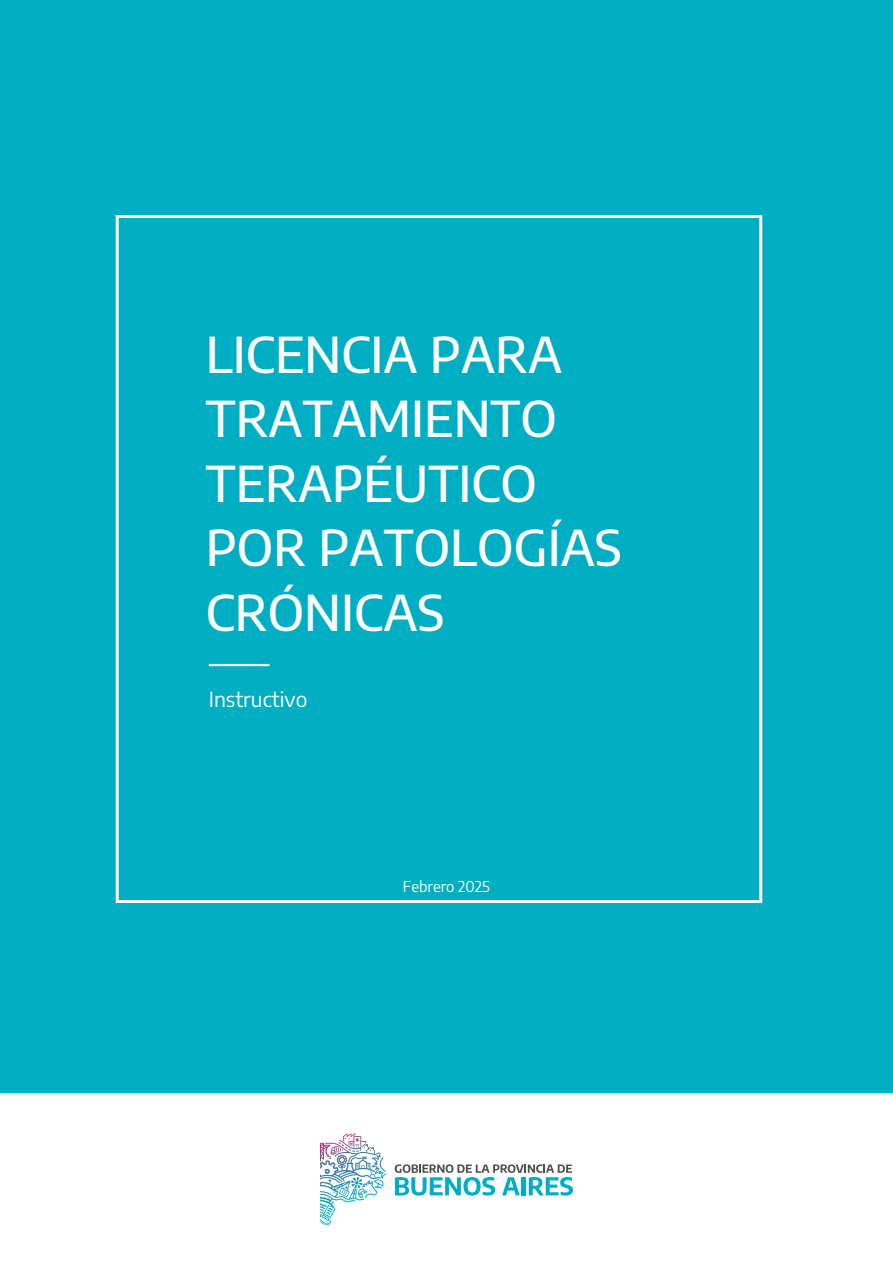
<style>
.page{position:relative;width:893px;height:1263px;background:#fff}
.page>*{position:absolute;margin:0;border:0;box-sizing:border-box;transform-origin:0 0}
.t1{font:500 49.5px/64.5px "Encode Sans";color:#fff}
.t2{font:21px "Encode Sans";color:#fff}
.t3{font:15px "Encode Sans";color:#fff}
</style>
<div class="page">
<div style="left:0;top:0;width:893px;height:1093px;background:#00aec3"></div>
<hr style="left:209px;top:664px;width:60px;height:2px;background:#fff">
<div style="left:116px;top:215px;width:646px;height:688px;border:3px solid #fff"></div>
<svg style="left:395px;top:1164px;width:178px;height:31px"></svg>
<svg style="left:325px;top:1133px;width:43px;height:35px"></svg>
<p class="t1" style="left:206px;top:320px;width:418px">LICENCIA PARA<br>TRATAMIENTO<br>TERAPÉUTICO<br>POR PATOLOGÍAS<br>CRÓNICAS</p>
<p class="t2" style="left:209px;top:684px;width:100px">Instructivo</p>
<p class="t3" style="left:403px;top:876px;width:89px">Febrero 2025</p>
</div>
